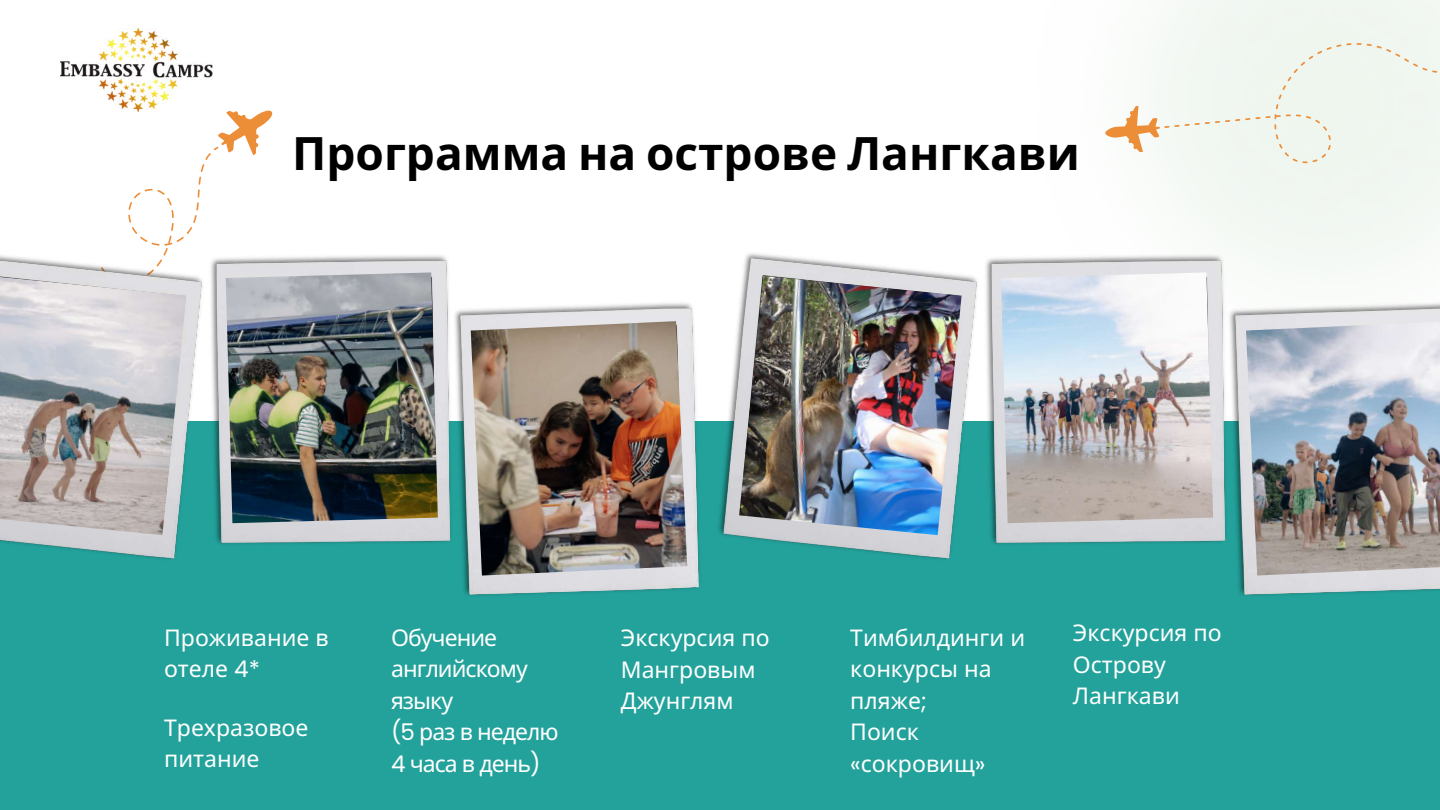
<style>
.page{position:relative;width:1440px;height:810px;background:#fff}
.page>*{position:absolute;margin:0;border:0;box-sizing:border-box;transform-origin:0 0}
.t1{font:700 46px "Noto Sans";color:#000}
.t2{font:23px/31.5px "Noto Sans";color:#fff}
.t3{font:23px/31.5px "Noto Sans";letter-spacing:-.04em;color:#fff}
.s1{font-family:"Poppins"}
</style>
<div class="page">
<div style="left:0;top:422px;width:1440px;height:388px;background:#23a29b"></div>
<svg style="left:128px;top:110px;width:145px;height:141px"></svg>
<img style="left:0;top:251px;width:702px;height:345px">
<img style="left:0;top:276px;width:186px;height:259px">
<img style="left:226px;top:272px;width:212px;height:251px">
<img style="left:471px;top:321px;width:216px;height:255px">
<img style="left:715px;top:251px;width:725px;height:345px">
<img style="left:739px;top:276px;width:223px;height:259px">
<img style="left:1001px;top:272px;width:212px;height:251px">
<img style="left:1246px;top:322px;width:194px;height:254px">
<svg style="left:1104px;top:43px;width:333px;height:120px"></svg>
<img style="left:61px;top:28px;width:151px;height:83px">
<h1 class="t1" style="left:292px;top:121px;width:789px">Программа на острове Лангкави</h1>
<p class="t2" style="left:164px;top:621px;width:166px">Проживание в отеле <span class="s1">4*</span></p>
<p class="t2" style="left:621px;top:621px;width:150px">Экскурсия по<br>Мангровым<br>Джунглям</p>
<p class="t2" style="left:850px;top:621px;width:177px">Тимбилдинги и конкурсы на пляже<span class="s1">;<br></span>Поиск <span class="s1">«</span>сокровищ<span class="s1">»</span></p>
<p class="t3" style="left:391px;top:621px;width:169px">Обучение английскому языку<br><span class="s1">(5</span> раз в неделю<br><span class="s1">4</span> часа в день<span class="s1">)</span></p>
<p class="t2" style="left:164px;top:711px;width:146px">Трехразовое питание</p>
<p class="t2" style="left:1073px;top:617px;width:150px">Экскурсия по<br>Острову<br>Лангкави</p>
</div>
